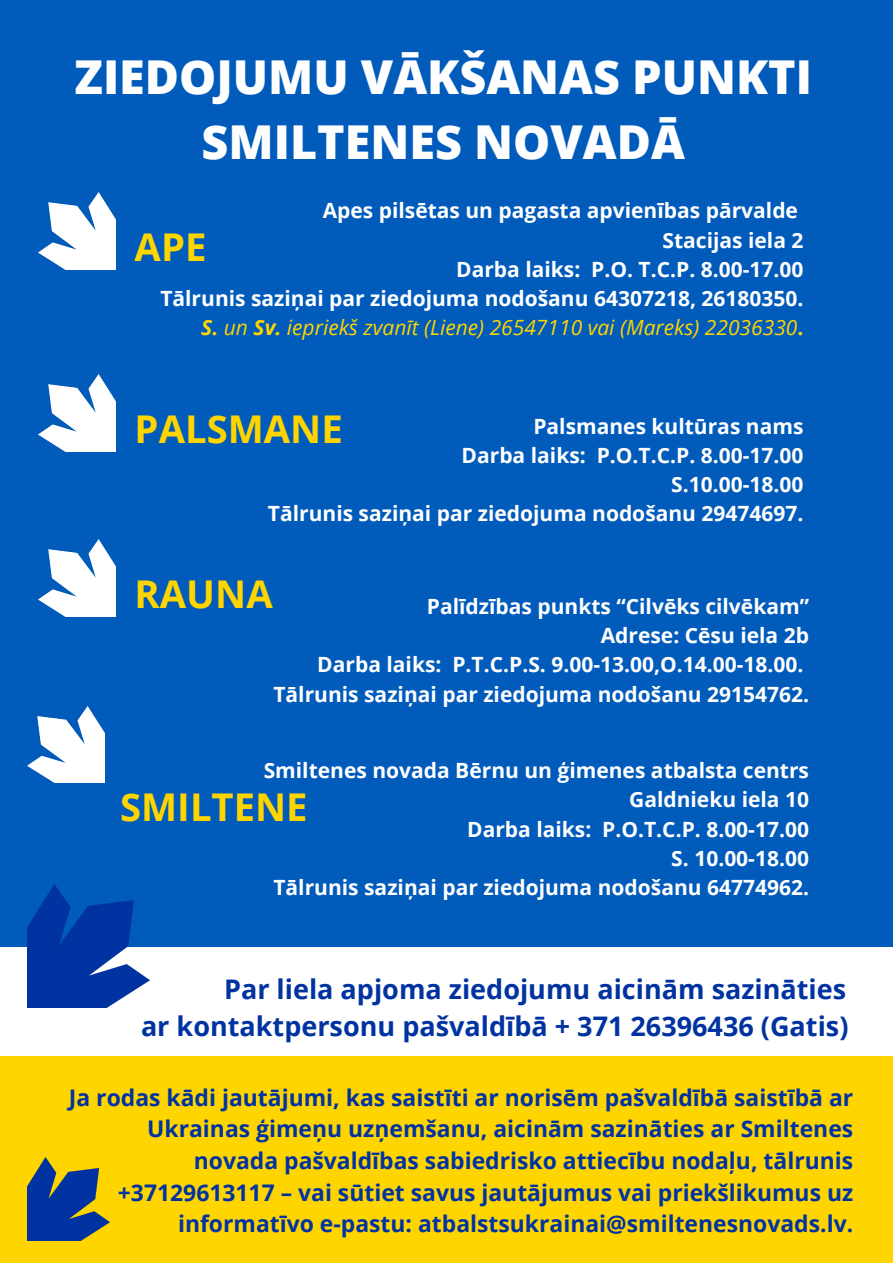
<style>
.page{position:relative;width:893px;height:1263px;background:#fff}
.page>*{position:absolute;margin:0;border:0;box-sizing:border-box;transform-origin:0 0}
.t1{font:800 46.72px/65.2px "Open Sans";color:#fff;text-align:center}
.t2{font:700 38.25px "Open Sans";color:#ffd500}
.t3{font:700 27px "Open Sans";color:#0033a1}
.t4{font:700 22.88px/31.7px "Open Sans";color:#0033a1;text-align:right}
.t5{font:700 21px "Open Sans";color:#fff}
.t6{font:italic 21px "Open Sans";color:#ffd500}
.s1{font-weight:700}
.s2{font-weight:700;font-style:normal}
</style>
<div class="page">
<div style="left:0;top:0;width:893px;height:946px;background:#005bbb"></div>
<div style="left:0;top:1056px;width:893px;height:207px;background:#ffd500"></div>
<img style="left:39px;top:192px;width:76px;height:77px">
<img style="left:39px;top:375px;width:76px;height:76px">
<img style="left:39px;top:540px;width:76px;height:76px">
<img style="left:27px;top:706px;width:77px;height:77px">
<img style="left:27px;top:1158px;width:82px;height:82px">
<img style="left:28px;top:884px;width:122px;height:123px">
<p class="t1" style="left:74px;top:43px;width:739px">ZIEDOJUMU VĀKŠANAS PUNKTI<br>SMILTENES NOVADĀ</p>
<p class="t5" style="left:323px;top:196px;width:477px">Apes pilsētas un pagasta apvienības pārvalde</p>
<p class="t5" style="left:662px;top:225px;width:142px">Stacijas iela 2</p>
<p class="t5" style="left:456px;top:254px;width:349px">Darba laiks: P.O. T.C.P. 8.00-17.00</p>
<p class="t5" style="left:160px;top:284px;width:644px">Tālrunis saziņai par ziedojuma nodošanu 64307218, 26180350.</p>
<p class="t6" style="left:201px;top:313px;width:604px"><span class="s1">S.</span> un <span class="s1">Sv.</span> iepriekš zvanīt (Liene) 26547110 vai (Mareks) 22036330<span class="s2">.</span></p>
<p class="t2" style="left:135px;top:220px;width:73px">APE</p>
<p class="t2" style="left:135px;top:403px;width:210px">PALSMANE</p>
<p class="t5" style="left:533px;top:411px;width:272px">Palsmanes kultūras nams</p>
<p class="t5" style="left:461px;top:440px;width:343px">Darba laiks: P.O.T.C.P. 8.00-17.00</p>
<p class="t5" style="left:671px;top:470px;width:134px">S.10.00-18.00</p>
<p class="t5" style="left:268px;top:499px;width:537px">Tālrunis saziņai par ziedojuma nodošanu 29474697.</p>
<p class="t2" style="left:135px;top:567px;width:140px">RAUNA</p>
<p class="t5" style="left:427px;top:591px;width:383px">Palīdzības punkts “Cilvēks cilvēkam”</p>
<p class="t5" style="left:601px;top:621px;width:210px">Adrese: Cēsu iela 2b</p>
<p class="t5" style="left:317px;top:650px;width:488px">Darba laiks: P.T.C.P.S. 9.00-13.00,O.14.00-18.00.</p>
<p class="t5" style="left:273px;top:679px;width:537px">Tālrunis saziņai par ziedojuma nodošanu 29154762.</p>
<p class="t5" style="left:264px;top:756px;width:547px">Smiltenes novada Bērnu un ģimenes atbalsta centrs</p>
<p class="t5" style="left:629px;top:785px;width:181px">Galdnieku iela 10</p>
<p class="t5" style="left:467px;top:814px;width:343px">Darba laiks: P.O.T.C.P. 8.00-17.00</p>
<p class="t5" style="left:671px;top:843px;width:139px">S. 10.00-18.00</p>
<p class="t5" style="left:273px;top:873px;width:537px">Tālrunis saziņai par ziedojuma nodošanu 64774962.</p>
<p class="t2" style="left:120px;top:780px;width:189px">SMILTENE</p>
<p class="t3" style="left:224px;top:970px;width:623px">Par liela apjoma ziedojumu aicinām sazināties</p>
<p class="t3" style="left:141px;top:1007px;width:709px">ar kontaktpersonu pašvaldībā + 371 26396436 (Gatis)</p>
<p class="t4" style="left:69px;top:1081px;width:786px">Ja rodas kādi jautājumi, kas saistīti ar norisēm pašvaldībā saistībā ar Ukrainas ģimeņu uzņemšanu, aicinām sazināties ar Smiltenes novada pašvaldības sabiedrisko attiecību nodaļu, tālrunis +37129613117 – vai sūtiet savus jautājumus vai priekšlikumus uz informatīvo e-pastu: atbalstsukrainai@smiltenesnovads.lv.</p>
</div>
